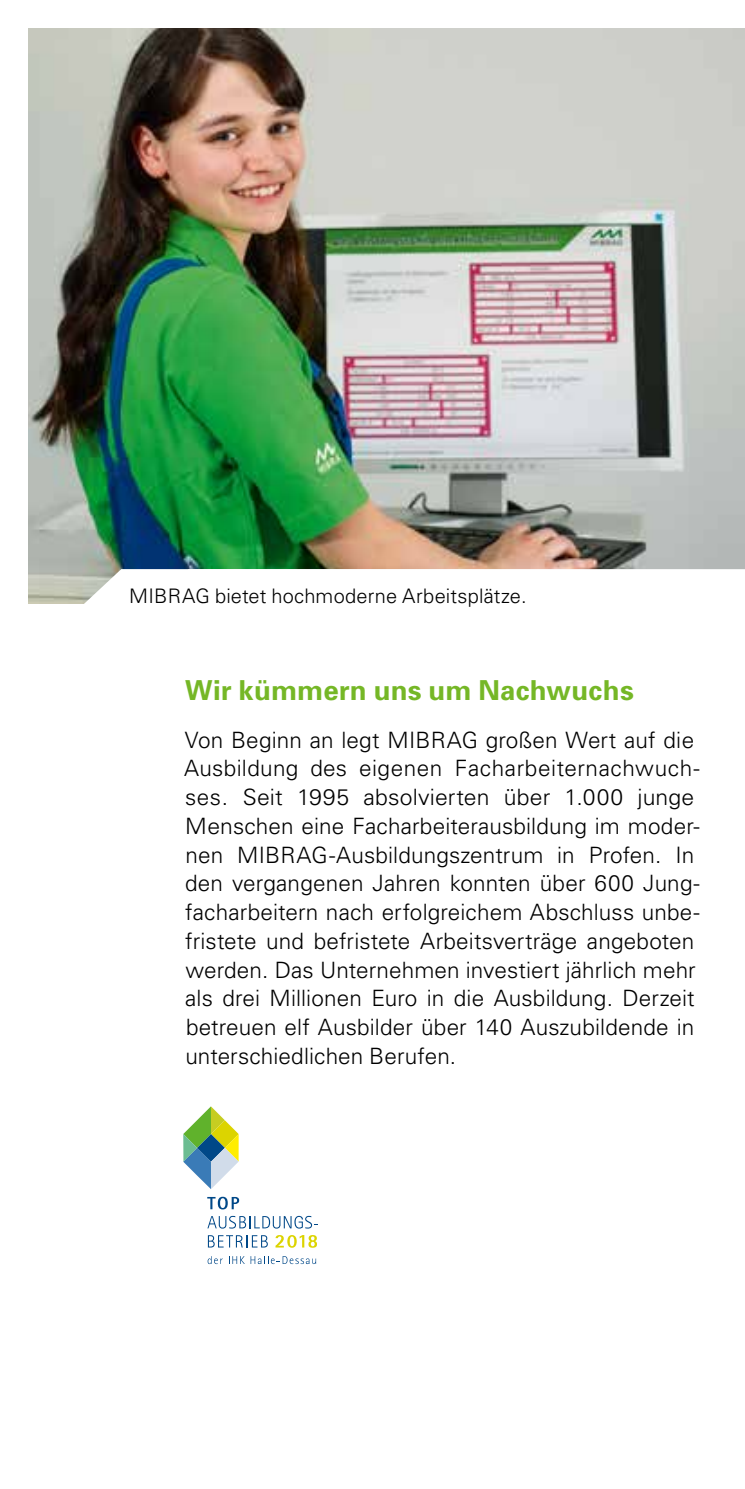
<style>
.page{position:relative;width:745px;height:1489px;background:#fff}
.page>*{position:absolute;margin:0;border:0;box-sizing:border-box;transform-origin:0 0}
.t1{font:700 27.5px "Univers";letter-spacing:.01em;color:#75b726}
.t2{font:300 22.5px/28.8px "Univers";letter-spacing:.005em;color:#000}
.t3{font:300 20px "Univers";letter-spacing:.01em;color:#000}
</style>
<div class="page">
<img style="left:28px;top:28px;width:716px;height:575px">
<svg style="left:71px;top:569px;width:673px;height:35px"></svg>
<svg style="left:183px;top:1106px;width:55px;height:83px"></svg>
<svg style="left:207px;top:1196px;width:32px;height:13px"></svg>
<svg style="left:207px;top:1215px;width:110px;height:13px"></svg>
<svg style="left:208px;top:1235px;width:59px;height:12px"></svg>
<svg style="left:207px;top:1256px;width:15px;height:7px"></svg>
<svg style="left:229px;top:1256px;width:87px;height:7px"></svg>
<svg style="left:275px;top:1235px;width:42px;height:12px"></svg>
<p class="t3" style="left:129px;top:584px;width:398px">MIBRAG bietet hochmoderne Arbeitsplätze.</p>
<p class="t3" style="left:216px;top:584px;width:241px">Präzision ist entscheidend.</p>
<p class="t1" style="left:185px;top:673px;width:450px">Wir kümmern uns um Nachwuchs</p>
<p class="t2" style="left:184px;top:725px;width:517px">Von Beginn an legt MIBRAG großen Wert auf die Ausbildung des eigenen Facharbeiternachwuch&shy;ses. Seit 1995 absolvierten über 1.000 junge Menschen eine Facharbeiterausbildung im moder&shy;nen MIBRAG-Ausbildungszentrum in Profen. In den vergangenen Jahren konnten über 600 Jung&shy;facharbeitern nach erfolgreichem Abschluss unbe&shy;fristete und befristete Arbeitsverträge angeboten werden. Das Unternehmen investiert jährlich mehr als drei Millionen Euro in die Ausbildung. Derzeit betreuen elf Ausbilder über 140 Auszubildende in unterschiedlichen Berufen.</p>
</div>
